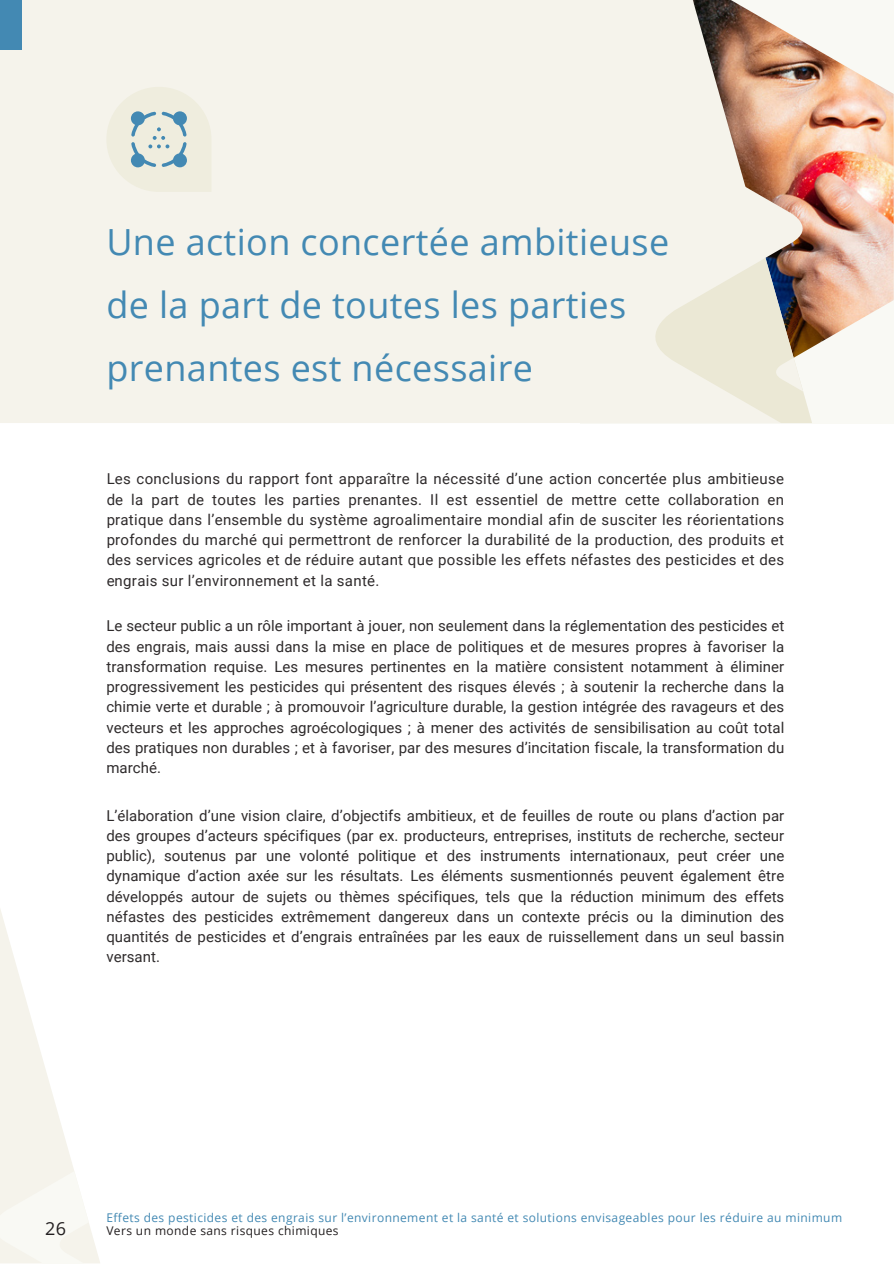
<style>
.page{position:relative;width:894px;height:1264px;background:#fff}
.page>*{position:absolute;margin:0;border:0;box-sizing:border-box;transform-origin:0 0}
.t1{font:36px/63px "Open Sans";letter-spacing:.01em;color:#4389b3}
.t2{font:18px "Open Sans";color:#231f20}
.t3{font:15px/20.2px "Roboto";letter-spacing:.005em;color:#231f20;text-align:justify}
.t4{font:12px/13.5px "Open Sans";letter-spacing:.035em;color:#4389b3}
.s1{color:#231f20}
</style>
<div class="page">
<svg style="left:0;top:909px;width:100px;height:354px"></svg>
<div style="left:580px;top:0;width:313px;height:423px;background:#f9f9f4"></div>
<img style="left:811px;top:46px;width:82px;height:302px">
<div style="left:0;top:0;width:811px;height:423px;background:#f5f3eb"></div>
<svg style="left:654px;top:258px;width:157px;height:165px"></svg>
<div style="left:0;top:0;width:21px;height:50px;background:#4389b3"></div>
<svg style="left:106px;top:87px;width:105px;height:105px;background:#e0e4dc"></svg>
<h1 class="t1" style="left:106px;top:209px;width:564px">Une action concertée ambitieuse de la part de toutes les parties prenantes est nécessaire</h1>
<p class="t3" style="left:106px;top:469px;width:679px">Les conclusions du rapport font apparaître la nécessité d’une action concertée plus ambitieuse de la part de toutes les parties prenantes. Il est essentiel de mettre cette collaboration en pratique dans l’ensemble du système agroalimentaire mondial afin de susciter les réorientations profondes du marché qui permettront de renforcer la durabilité de la production, des produits et des services agricoles et de réduire autant que possible les effets néfastes des pesticides et des engrais sur l’environnement et la santé.</p>
<p class="t3" style="left:106px;top:616px;width:679px">Le secteur public a un rôle important à jouer, non seulement dans la réglementation des pesticides et des engrais, mais aussi dans la mise en place de politiques et de mesures propres à favoriser la transformation requise. Les mesures pertinentes en la matière consistent notamment à éliminer progressivement les pesticides qui présentent des risques élevés ; à soutenir la recherche dans la chimie verte et durable ; à promouvoir l’agriculture durable, la gestion intégrée des ravageurs et des vecteurs et les approches agroécologiques ; à mener des activités de sensibilisation au coût total des pratiques non durables ; et à favoriser, par des mesures d’incitation fiscale, la transformation du marché.</p>
<p class="t3" style="left:106px;top:805px;width:679px">L’élaboration d’une vision claire, d’objectifs ambitieux, et de feuilles de route ou plans d’action par des groupes d’acteurs spécifiques (par ex. producteurs, entreprises, instituts de recherche, secteur public), soutenus par une volonté politique et des instruments internationaux, peut créer une dynamique d’action axée sur les résultats. Les éléments susmentionnés peuvent également être développés autour de sujets ou thèmes spécifiques, tels que la réduction minimum des effets néfastes des pesticides extrêmement dangereux dans un contexte précis ou la diminution des quantités de pesticides et d’engrais entraînées par les eaux de ruissellement dans un seul bassin versant.</p>
<h2 class="t2" style="left:45px;top:1215px;width:22px">26</h2>
<h2 class="t4" style="left:106px;top:1210px;width:737px">Effets des pesticides et des engrais sur l’environnement et la santé et solutions envisageables pour les réduire au minimum<br><span class="s1">Vers un monde sans risques chimiques</span></h2>
</div>
